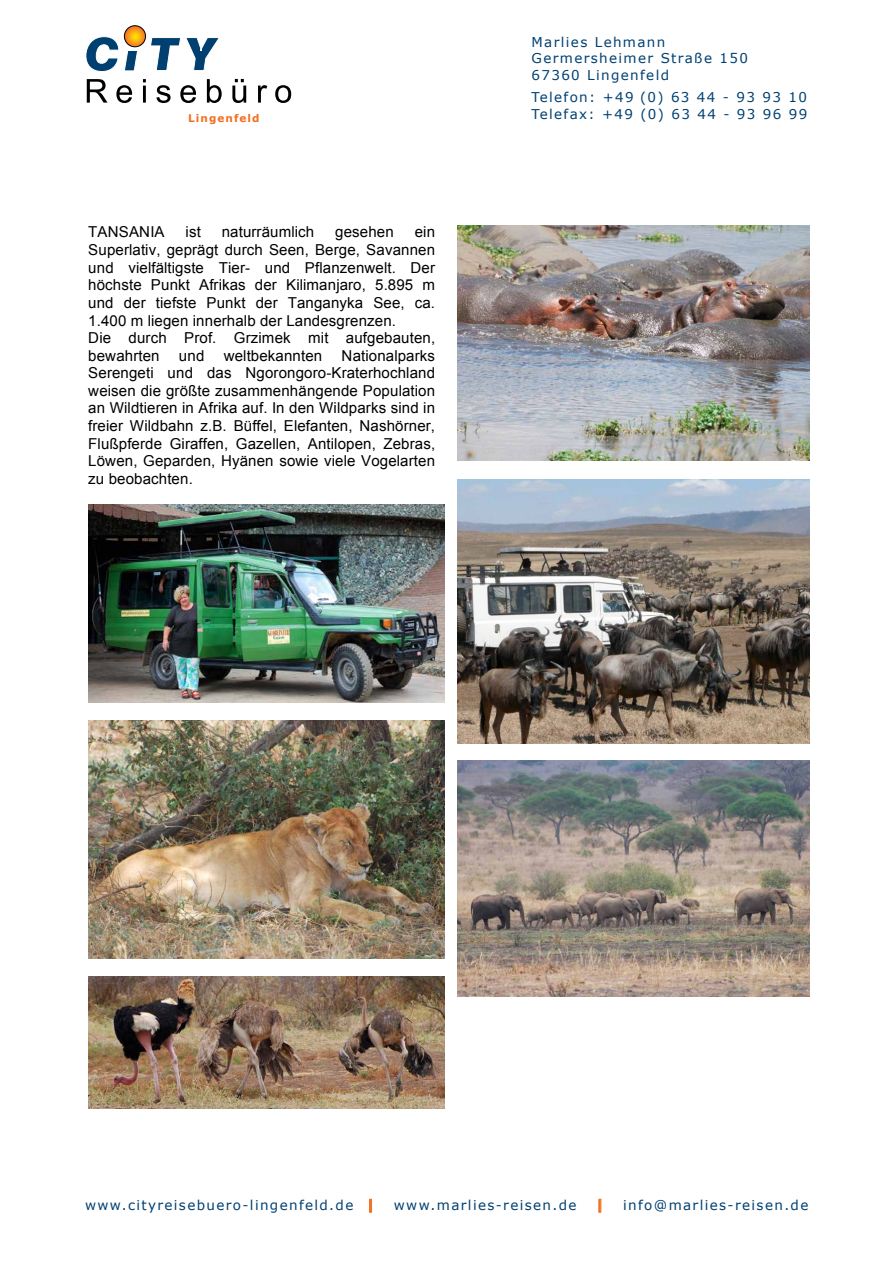
<style>
.page{position:relative;width:893px;height:1263px;background:#fff}
.page>*{position:absolute;margin:0;border:0;box-sizing:border-box;transform-origin:0 0}
.t1{font:15px/17.5px "Arial";letter-spacing:.01em;color:#000}
.t2{font:13.5px/16.5px "Verdana";letter-spacing:.1em;color:#004071}
.t3{font:700 13.5px "Verdana";color:#f36f21}
.t4{font:700 10.5px "Verdana";letter-spacing:.1em;color:#f36f21}
.s1{font-weight:700;color:#f36f21}
</style>
<div class="page">
<svg style="left:87px;top:79px;width:204px;height:24px"></svg>
<svg style="left:86px;top:36px;width:133px;height:36px"></svg>
<svg style="left:124px;top:26px;width:21px;height:21px"></svg>
<div style="left:124px;top:26px;width:22px;height:21px;border:1px solid #000;border-radius:50%"></div>
<svg style="left:369px;top:1199px;width:3px;height:13px"></svg>
<svg style="left:599px;top:1199px;width:2px;height:13px"></svg>
<img style="left:88px;top:505px;width:356px;height:197px">
<img style="left:88px;top:976px;width:356px;height:132px">
<img style="left:88px;top:720px;width:356px;height:239px">
<img style="left:457px;top:225px;width:352px;height:235px">
<img style="left:457px;top:479px;width:352px;height:264px">
<img style="left:457px;top:761px;width:352px;height:235px">
<p class="t4" style="left:188px;top:112px;width:73px">Lingenfeld</p>
<p class="t1" style="left:88px;top:224px;width:78px">TANSANIA</p>
<p class="t1" style="left:186px;top:224px;width:17px">ist</p>
<p class="t1" style="left:222px;top:224px;width:94px">naturräumlich</p>
<p class="t1" style="left:335px;top:224px;width:60px">gesehen</p>
<p class="t1" style="left:88px;top:224px;width:348px;text-indent:326px">ein Superlativ, geprägt durch Seen, Berge, Savannen und vielfältigste Tier- und Pflanzenwelt. Der höchste Punkt Afrikas der Kilimanjaro, 5.895 m und der tiefste Punkt der Tanganyka See, ca.<br>1.400 m liegen innerhalb der Landesgrenzen.<br>Die durch Prof. Grzimek mit aufgebauten, bewahrten</p>
<p class="t1" style="left:88px;top:347px;width:348px;text-align:justify;text-indent:253px">Nationalparks Serengeti und das Ngorongoro-Kraterhochland weisen die größte zusammenhängende Population an Wildtieren in Afrika auf. In den Wildparks sind in freier Wildbahn z.B. Büffel, Elefanten, Nashörner, Flußpferde Giraffen, Gazellen, Antilopen, Zebras, Löwen, Geparden, Hyänen sowie viele Vogelarten zu beobachten.</p>
<p class="t1" style="left:179px;top:347px;width:27px">und</p>
<p class="t1" style="left:224px;top:347px;width:100px">weltbekannten</p>
<p class="t2" style="left:531px;top:34px;width:218px">Marlies Lehmann<br>Germersheimer Straße 150<br>67360 Lingenfeld</p>
<p class="t2" style="left:531px;top:89px;width:277px">Telefon: +49 (0) 63 44 - 93 93 10<br>Telefax: +49 (0) 63 44 - 93 96 99</p>
<p class="t2" style="left:85px;top:1196px;width:291px">www.cityreisebuero-lingenfeld.de <span class="s1">|</span></p>
<p class="t2" style="left:394px;top:1196px;width:184px">www.marlies-reisen.de</p>
<p class="t3" style="left:596px;top:1196px;width:9px">|</p>
<p class="t2" style="left:623px;top:1196px;width:187px">info@marlies-reisen.de</p>
</div>
